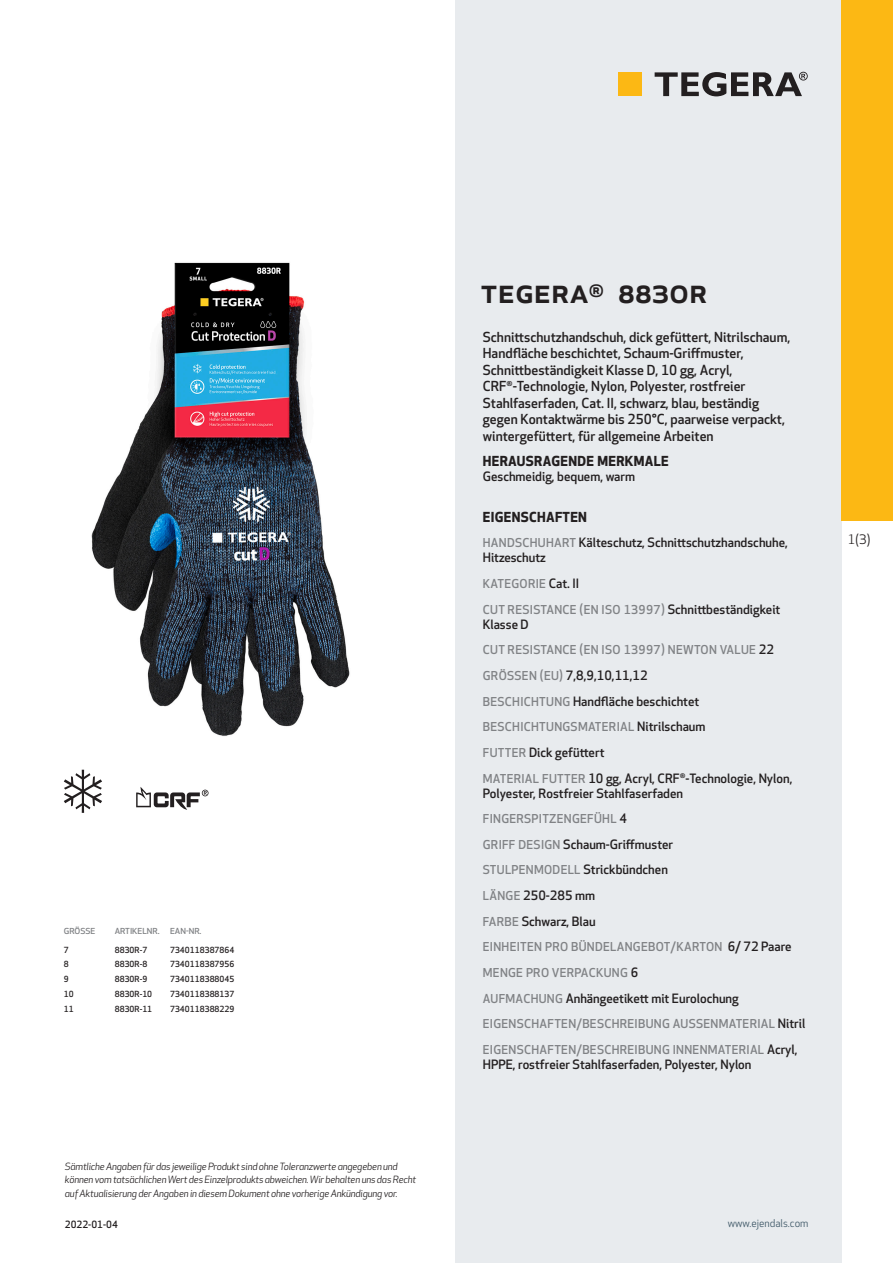
<style>
.page{position:relative;width:893px;height:1263px;background:#fff}
.page>*{position:absolute;margin:0;border:0;box-sizing:border-box;transform-origin:0 0}
.prodname{font:500 34.5px "Apex New";color:#231f20}
.Funktion_body{font:500 13.5px/16.5px "Apex New";color:#231f20}
.Funktion_body-2{font:700 13.5px "Apex New";letter-spacing:.025em;color:#231f20}
.t1{font:12.75px "Apex New";color:#231f20}
.Funktion_body-3{font:500 12.6px/15px "Apex New";color:#231f20}
.Funktion_body-4{font:500 12px "Apex New";letter-spacing:.025em;color:#808285}
.t2{font:10.5px "Apex New";color:#405968}
.t3{font:italic 9.75px/13.5px "Apex New";letter-spacing:-.015em;color:#231f20}
.t4{font:500 9.75px "Apex New";color:#231f20}
.ArticleTable_body{font:500 8.25px "Apex New";color:#231f20}
.ArticeTable_header{font:500 8.1px "Apex New";color:#808285;scale:1.06 1}
.s1{font-size:12px;color:#808285}
.s2{font-size:12.6px;color:#231f20}
</style>
<div class="page">
<div style="left:455px;top:0;width:387px;height:1263px;background:#e8ebee"></div>
<div style="left:842px;top:0;width:51px;height:520px;background:#fcb814"></div>
<img style="left:91px;top:262px;width:259px;height:474px">
<div style="left:618px;top:72px;width:24px;height:24px;background:#fcb814"></div>
<svg style="left:655px;top:72px;width:153px;height:24px"></svg>
<svg style="left:64px;top:770px;width:38px;height:43px"></svg>
<svg style="left:136px;top:787px;width:73px;height:23px"></svg>
<p class="ArticeTable_header" style="left:64px;top:925px;width:31px">GRÖSSE</p>
<p class="ArticeTable_header" style="left:115px;top:925px;width:44px">ARTIKELNR.</p>
<p class="ArticeTable_header" style="left:170px;top:925px;width:31px">EAN-NR.</p>
<p class="ArticleTable_body" style="left:64px;top:944px;width:6px">7</p>
<p class="ArticleTable_body" style="left:115px;top:944px;width:34px">8830R-7</p>
<p class="ArticleTable_body" style="left:170px;top:944px;width:66px">7340118387864</p>
<p class="ArticleTable_body" style="left:64px;top:959px;width:6px">8</p>
<p class="ArticleTable_body" style="left:115px;top:959px;width:34px">8830R-8</p>
<p class="ArticleTable_body" style="left:170px;top:959px;width:66px">7340118387956</p>
<p class="ArticleTable_body" style="left:64px;top:973px;width:6px">9</p>
<p class="ArticleTable_body" style="left:115px;top:973px;width:34px">8830R-9</p>
<p class="ArticleTable_body" style="left:170px;top:973px;width:66px">7340118388045</p>
<p class="ArticleTable_body" style="left:64px;top:988px;width:11px">10</p>
<p class="ArticleTable_body" style="left:115px;top:988px;width:39px">8830R-10</p>
<p class="ArticleTable_body" style="left:170px;top:988px;width:66px">7340118388137</p>
<p class="ArticleTable_body" style="left:64px;top:1003px;width:11px">11</p>
<p class="ArticleTable_body" style="left:115px;top:1003px;width:39px">8830R-11</p>
<p class="ArticleTable_body" style="left:170px;top:1003px;width:66px">7340118388229</p>
<p class="t3" style="left:65px;top:1159px;width:353px">Sämtliche Angaben für das jeweilige Produkt sind ohne Toleranzwerte angegeben und können vom tatsächlichen Wert des Einzelprodukts abweichen. Wir behalten uns das Recht auf Aktualisierung der Angaben in diesem Dokument ohne vorherige Ankündigung vor.</p>
<p class="t4" style="left:65px;top:1218px;width:54px">2022-01-04</p>
<p class="prodname" style="left:480px;top:267px;width:229px">TEGERA<sup>®</sup> 8830R</p>
<p class="Funktion_body" style="left:483px;top:328px;width:309px">Schnittschutzhandschuh, dick gefüttert, Nitrilschaum, Handfläche beschichtet, Schaum-Griffmuster, Schnittbeständigkeit Klasse D, 10 gg, Acryl, CRF<sup>®</sup>-Technologie, Nylon, Polyester, rostfreier Stahlfaserfaden, Cat. II, schwarz, blau, beständig gegen Kontaktwärme bis 250°C, paarweise verpackt, wintergefüttert, für allgemeine Arbeiten</p>
<p class="Funktion_body-2" style="left:483px;top:451px;width:187px">HERAUSRAGENDE MERKMALE</p>
<p class="Funktion_body-3" style="left:483px;top:469px;width:154px">Geschmeidig, bequem, warm</p>
<p class="Funktion_body-2" style="left:483px;top:507px;width:106px">EIGENSCHAFTEN</p>
<p class="Funktion_body-3" style="left:483px;top:535px;width:307px"><span class="s1">HANDSCHUHART</span> Kälteschutz, Schnittschutzhandschuhe,<br>Hitzeschutz</p>
<p class="Funktion_body-4" style="left:483px;top:576px;width:98px">KATEGORIE <span class="s2">Cat. II</span></p>
<p class="Funktion_body-4" style="left:483px;top:601px;width:299px">CUT RESISTANCE (EN ISO 13997) <span class="s2">Schnittbeständigkeit</span></p>
<p class="Funktion_body-3" style="left:483px;top:616px;width:47px">Klasse D</p>
<p class="Funktion_body-4" style="left:483px;top:642px;width:293px">CUT RESISTANCE (EN ISO 13997) NEWTON VALUE <span class="s2">22</span></p>
<p class="Funktion_body-3" style="left:483px;top:668px;width:166px"><span class="s1">GRÖSSEN (EU)</span> 7,8,9,10,11,12</p>
<p class="Funktion_body-3" style="left:483px;top:693px;width:218px"><span class="s1">BESCHICHTUNG</span> Handfläche beschichtet</p>
<p class="Funktion_body-4" style="left:483px;top:719px;width:224px">BESCHICHTUNGSMATERIAL <span class="s2">Nitrilschaum</span></p>
<p class="Funktion_body-3" style="left:483px;top:745px;width:123px"><span class="s1">FUTTER</span> Dick gefüttert</p>
<p class="Funktion_body-3" style="left:483px;top:770px;width:311px"><span class="s1">MATERIAL FUTTER</span> 10 gg, Acryl, CRF<sup>®</sup>-Technologie, Nylon,<br>Polyester, Rostfreier Stahlfaserfaden</p>
<p class="Funktion_body-4" style="left:483px;top:811px;width:146px">FINGERSPITZENGEFÜHL <span class="s2">4</span></p>
<p class="Funktion_body-3" style="left:483px;top:836px;width:192px"><span class="s1">GRIFF DESIGN</span> Schaum-Griffmuster</p>
<p class="Funktion_body-3" style="left:483px;top:862px;width:187px"><span class="s1">STULPENMODELL</span> Strickbündchen</p>
<p class="Funktion_body-3" style="left:483px;top:888px;width:114px"><span class="s1">LÄNGE</span> 250-285 mm</p>
<p class="Funktion_body-3" style="left:483px;top:913px;width:114px"><span class="s1">FARBE</span> Schwarz, Blau</p>
<p class="Funktion_body-4" style="left:483px;top:939px;width:310px">EINHEITEN PRO BÜNDELANGEBOT/KARTON <span class="s2">6/ 72 Paare</span></p>
<p class="Funktion_body-4" style="left:483px;top:964px;width:157px">MENGE PRO VERPACKUNG <span class="s2">6</span></p>
<p class="Funktion_body-3" style="left:483px;top:990px;width:257px"><span class="s1">AUFMACHUNG</span> Anhängeetikett mit Eurolochung</p>
<p class="Funktion_body-4" style="left:483px;top:1016px;width:324px">EIGENSCHAFTEN/BESCHREIBUNG AUSSENMATERIAL <span class="s2">Nitril</span></p>
<p class="Funktion_body-4" style="left:483px;top:1041px;width:316px">EIGENSCHAFTEN/BESCHREIBUNG INNENMATERIAL <span class="s2">Acryl,</span></p>
<p class="Funktion_body-3" style="left:483px;top:1056px;width:270px">HPPE, rostfreier Stahlfaserfaden, Polyester, Nylon</p>
<p class="t1" style="left:848px;top:531px;width:24px">1(3)</p>
<p class="t2" style="left:728px;top:1217px;width:82px">www.ejendals.com</p>
</div>
